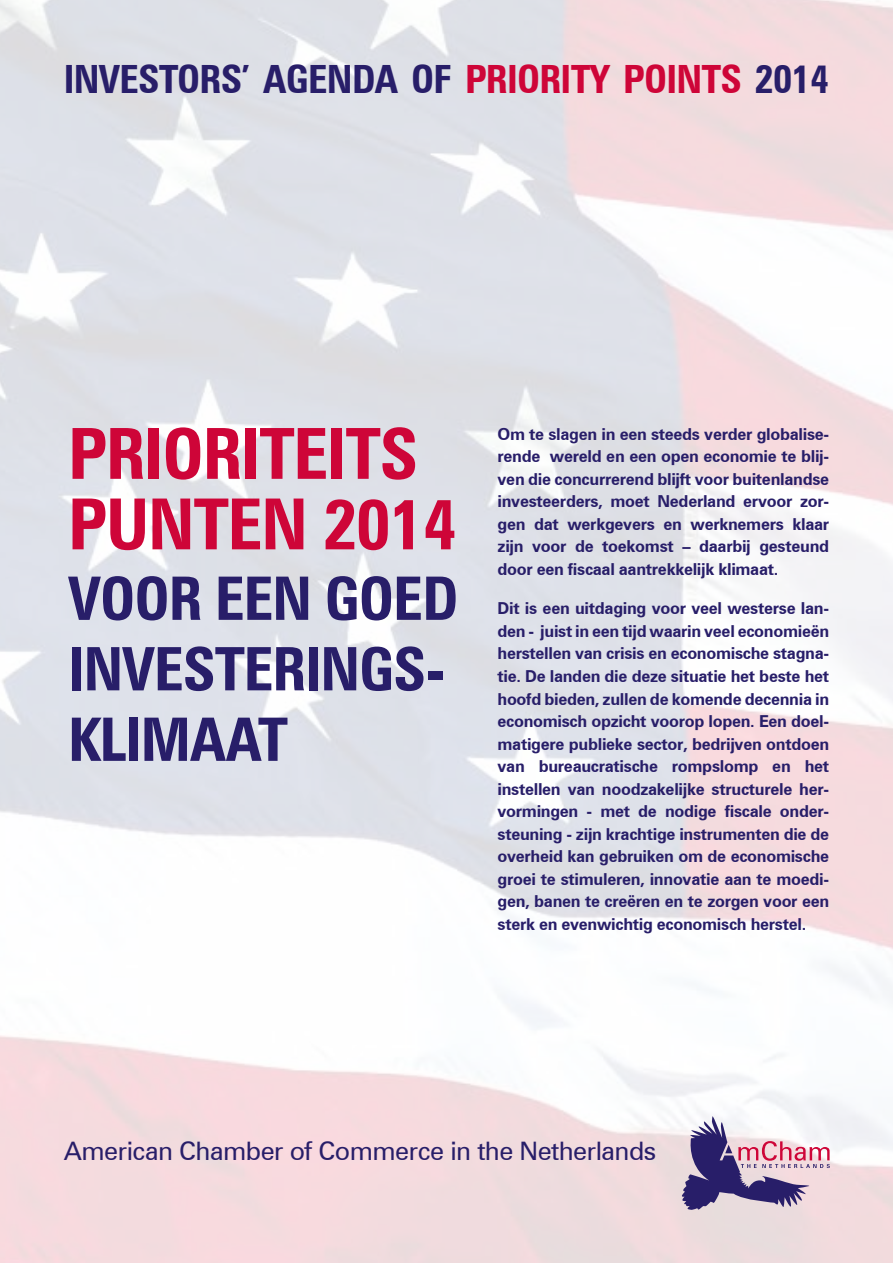
<style>
.page{position:relative;width:893px;height:1263px;background:#fff}
.page>*{position:absolute;margin:0;border:0;box-sizing:border-box;transform-origin:0 0}
.t1{font:700 condensed 70.5px/70.5px "Zurich BT";letter-spacing:-.02em;color:#ce0538}
.t2{font:700 condensed 60px/70.5px "Zurich BT";letter-spacing:-.02em;color:#281e69}
.t3{font:700 condensed 39px "Zurich BT";letter-spacing:-.02em;color:#281e69}
.t4{font:25.5px "Zurich BT";letter-spacing:-.02em;color:#281e69}
.t5{font:700 16.5px/22.5px "Zurich BT";letter-spacing:-.02em;color:#281e69;text-align:justify}
.s1{color:#ce0538}
</style>
<div class="page">
<svg style="left:682px;top:1116px;width:148px;height:94px"></svg>
<h3 class="t3" style="left:64px;top:56px;width:767px">INVESTORS’ AGENDA OF <span class="s1">PRIORITY POINTS</span> 2014</h3>
<h1 class="t1" style="left:68px;top:418px;width:391px">PRIORITEITS<br>PUNTEN 2014</h1>
<h2 class="t2" style="left:68px;top:563px;width:377px">VOOR EEN GOED<br>INVESTERINGS-<br>KLIMAAT</h2>
<p class="t5" style="left:497px;top:423px;width:333px">Om te slagen in een steeds verder globalise&shy;rende wereld en een open economie te blij&shy;ven die concurrerend blijft voor buitenlandse investeerders, moet Nederland ervoor zor&shy;gen dat werkgevers en werknemers klaar zijn voor de toekomst – daarbij gesteund door een fiscaal aantrekkelijk klimaat.</p>
<p class="t5" style="left:497px;top:597px;width:333px">Dit is een uitdaging voor veel westerse lan&shy;den - juist in een tijd waarin veel economieën herstellen van crisis en economische stagna&shy;tie. De landen die deze situatie het beste het hoofd bieden, zullen de komende decennia in economisch opzicht voorop lopen. Een doel&shy;matigere publieke sector, bedrijven ontdoen van bureaucratische rompslomp en het instellen van noodzakelijke structurele her&shy;vormingen - met de nodige fiscale onder&shy;steuning - zijn krachtige instrumenten die de overheid kan gebruiken om de economische groei te stimuleren, innovatie aan te moedi&shy;gen, banen te creëren en te zorgen voor een sterk en evenwichtig economisch herstel.</p>
<h3 class="t4" style="left:64px;top:1135px;width:594px">American Chamber of Commerce in the Netherlands</h3>
</div>
